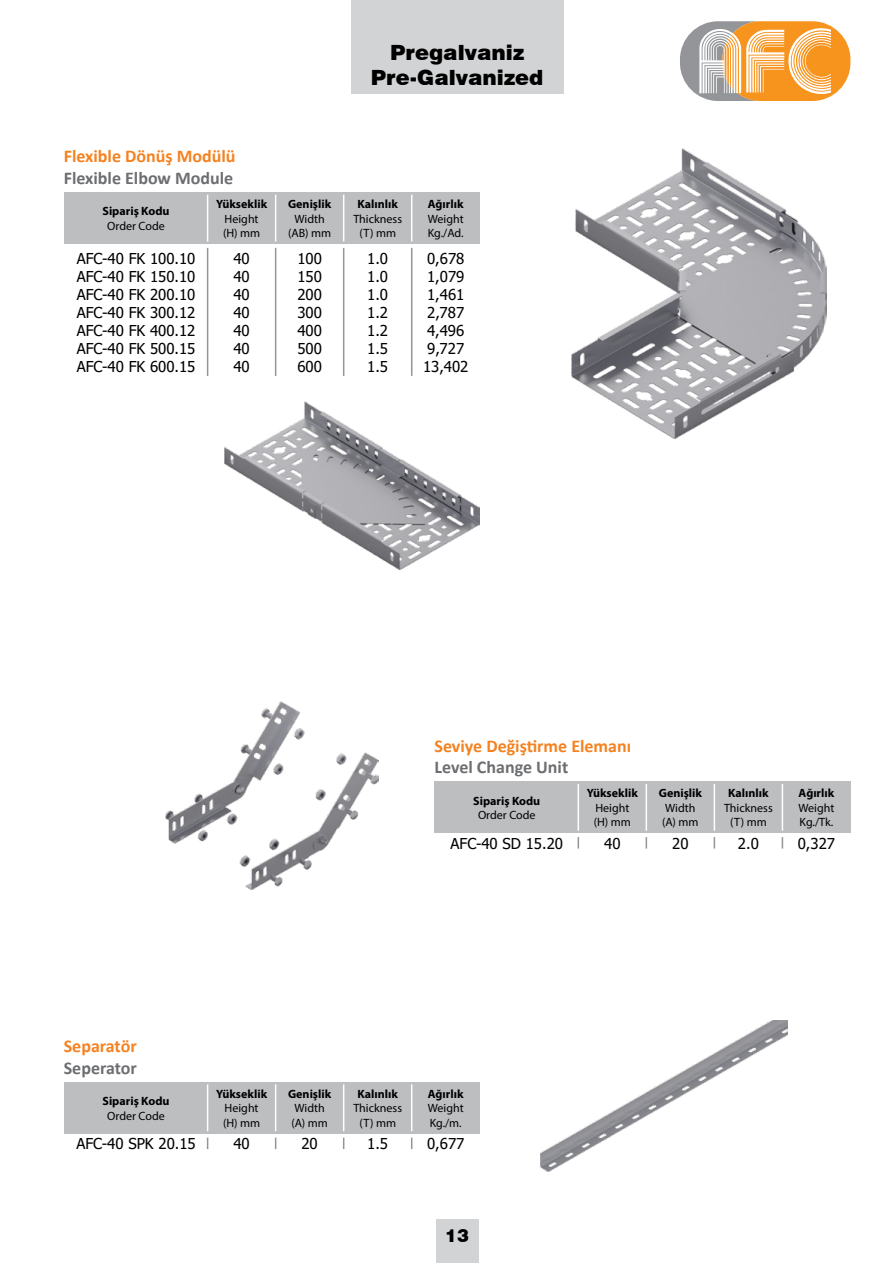
<style>
.page{position:relative;width:893px;height:1263px;background:#fff}
.page>*{position:absolute;margin:0;border:0;box-sizing:border-box;transform-origin:0 0}
.t1{font:900 21px/25.2px "Swiss 721 BT";color:#000;text-align:center}
.t2{font:700 18px "Calibri";color:#f58220}
.t3{font:700 18px "Calibri";color:#6d6e71}
.t4{font:900 18px "Swiss 721 BT";color:#000}
.t5{font:15px/18px "Tahoma";color:#000;text-align:justify}
.t6{font:12px/14.4px "Myriad Pro";color:#000}
.t7{font:700 12px "Myriad Pro";color:#000}
</style>
<div class="page">
<div style="left:436px;top:1219px;width:42px;height:44px;background:#d1d3d4"></div>
<div style="left:722px;top:21px;width:128px;height:80px;background:#f7941e;border-radius:38px"></div>
<svg style="left:680px;top:21px;width:151px;height:80px"></svg>
<div style="left:351px;top:0;width:212px;height:94px;background:#d1d3d4"></div>
<div style="left:434px;top:782px;width:145px;height:51px;background:#bcbec0"></div>
<div style="left:578px;top:782px;width:68px;height:51px;background:#bcbec0"></div>
<div style="left:646px;top:782px;width:68px;height:51px;background:#bcbec0"></div>
<div style="left:714px;top:782px;width:68px;height:51px;background:#bcbec0"></div>
<div style="left:782px;top:782px;width:68px;height:51px;background:#bcbec0"></div>
<hr style="left:578px;top:784px;width:1px;height:47px;background:#fff">
<hr style="left:646px;top:784px;width:1px;height:47px;background:#fff">
<hr style="left:714px;top:784px;width:1px;height:47px;background:#fff">
<hr style="left:782px;top:784px;width:1px;height:47px;background:#fff">
<img style="left:165px;top:702px;width:213px;height:187px">
<div style="left:64px;top:1082px;width:144px;height:51px;background:#bcbec0"></div>
<div style="left:208px;top:1082px;width:68px;height:51px;background:#bcbec0"></div>
<div style="left:276px;top:1082px;width:68px;height:51px;background:#bcbec0"></div>
<div style="left:344px;top:1082px;width:68px;height:51px;background:#bcbec0"></div>
<div style="left:412px;top:1082px;width:68px;height:51px;background:#bcbec0"></div>
<hr style="left:207px;top:1084px;width:1px;height:47px;background:#fff">
<svg style="left:207px;top:1137px;width:1px;height:12px"></svg>
<svg style="left:275px;top:1137px;width:1px;height:12px"></svg>
<svg style="left:343px;top:1137px;width:1px;height:12px"></svg>
<svg style="left:411px;top:1137px;width:1px;height:12px"></svg>
<hr style="left:275px;top:1084px;width:1px;height:47px;background:#fff">
<hr style="left:343px;top:1084px;width:1px;height:47px;background:#fff">
<hr style="left:411px;top:1084px;width:1px;height:47px;background:#fff">
<img style="left:540px;top:1020px;width:247px;height:151px">
<div style="left:64px;top:193px;width:144px;height:51px;background:#bcbec0"></div>
<div style="left:208px;top:193px;width:68px;height:51px;background:#bcbec0"></div>
<div style="left:276px;top:193px;width:68px;height:51px;background:#bcbec0"></div>
<div style="left:344px;top:193px;width:68px;height:51px;background:#bcbec0"></div>
<div style="left:412px;top:193px;width:68px;height:51px;background:#bcbec0"></div>
<hr style="left:207px;top:195px;width:1px;height:46px;background:#fff">
<hr style="left:207px;top:248px;width:1px;height:128px;background:#939598">
<hr style="left:275px;top:248px;width:1px;height:128px;background:#939598">
<hr style="left:343px;top:248px;width:1px;height:128px;background:#939598">
<hr style="left:411px;top:248px;width:1px;height:128px;background:#939598">
<hr style="left:275px;top:195px;width:1px;height:46px;background:#fff">
<hr style="left:343px;top:195px;width:1px;height:46px;background:#fff">
<hr style="left:411px;top:195px;width:1px;height:46px;background:#fff">
<img style="left:225px;top:401px;width:255px;height:168px">
<img style="left:571px;top:149px;width:255px;height:290px">
<p class="t2" style="left:64px;top:144px;width:173px">Flexible Dönüş Modülü</p>
<p class="t3" style="left:64px;top:165px;width:171px">Flexible Elbow Module</p>
<h1 class="t1" style="left:371px;top:40px;width:174px">Pregalvaniz<br>Pre-Galvanized</h1>
<p class="t7" style="left:216px;top:196px;width:53px">Yükseklik</p>
<p class="t6" style="left:223px;top:211px;width:39px">Height (H) mm</p>
<p class="t7" style="left:288px;top:196px;width:45px">Genişlik</p>
<p class="t6" style="left:288px;top:211px;width:45px;text-align:center">Width (AB) mm</p>
<p class="t7" style="left:357px;top:196px;width:42px">Kalınlık</p>
<p class="t6" style="left:353px;top:211px;width:50px;text-align:center">Thickness (T) mm</p>
<p class="t7" style="left:428px;top:196px;width:37px">Ağırlık</p>
<p class="t6" style="left:428px;top:211px;width:37px">Weight<br>Kg./Ad.</p>
<p class="t7" style="left:103px;top:204px;width:69px">Sipariş Kodu</p>
<p class="t6" style="left:107px;top:218px;width:59px">Order Code</p>
<p class="t5" style="left:77px;top:250px;width:120px">AFC-40 FK 100.10<br>AFC-40 FK 150.10<br>AFC-40 FK 200.10<br>AFC-40 FK 300.12<br>AFC-40 FK 400.12<br>AFC-40 FK 500.15<br>AFC-40 FK 600.15</p>
<p class="t5" style="left:233px;top:250px;width:18px">40<br>40<br>40<br>40<br>40<br>40<br>40</p>
<p class="t5" style="left:297px;top:250px;width:26px">100<br>150<br>200<br>300<br>400<br>500<br>600</p>
<p class="t5" style="left:367px;top:250px;width:22px">1.0<br>1.0<br>1.0<br>1.2<br>1.2<br>1.5<br>1.5</p>
<p class="t5" style="left:423px;top:250px;width:47px;text-align:left">0,678<br>1,079<br>1,461<br>2,787<br>4,496<br>9,727<br>13,402</p>
<p class="t2" style="left:434px;top:733px;width:198px">Seviye Değiştirme Elemanı</p>
<p class="t3" style="left:434px;top:754px;width:135px">Level Change Unit</p>
<p class="t2" style="left:64px;top:1033px;width:74px">Separatör</p>
<p class="t3" style="left:64px;top:1055px;width:75px">Seperator</p>
<p class="t7" style="left:587px;top:785px;width:53px">Yükseklik</p>
<p class="t6" style="left:594px;top:800px;width:39px">Height (H) mm</p>
<p class="t7" style="left:659px;top:785px;width:45px">Genişlik</p>
<p class="t6" style="left:662px;top:800px;width:38px">Width (A) mm</p>
<p class="t7" style="left:728px;top:785px;width:42px">Kalınlık</p>
<p class="t6" style="left:724px;top:800px;width:50px;text-align:center">Thickness (T) mm</p>
<p class="t7" style="left:799px;top:785px;width:37px">Ağırlık</p>
<p class="t6" style="left:798px;top:800px;width:37px">Weight<br>Kg./Tk.</p>
<p class="t7" style="left:473px;top:793px;width:69px">Sipariş Kodu</p>
<p class="t6" style="left:478px;top:808px;width:59px">Order Code</p>
<p class="t5" style="left:450px;top:835px;width:114px">AFC-40 SD 15.20</p>
<p class="t5" style="left:604px;top:835px;width:18px">40</p>
<p class="t5" style="left:672px;top:835px;width:18px">20</p>
<p class="t5" style="left:738px;top:835px;width:22px">2.0</p>
<p class="t5" style="left:798px;top:835px;width:39px">0,327</p>
<p class="t7" style="left:216px;top:1086px;width:53px">Yükseklik</p>
<p class="t6" style="left:223px;top:1101px;width:39px">Height (H) mm</p>
<p class="t7" style="left:288px;top:1086px;width:45px">Genişlik</p>
<p class="t6" style="left:291px;top:1101px;width:38px">Width (A) mm</p>
<p class="t7" style="left:357px;top:1086px;width:42px">Kalınlık</p>
<p class="t6" style="left:353px;top:1101px;width:50px;text-align:center">Thickness (T) mm</p>
<p class="t7" style="left:428px;top:1086px;width:37px">Ağırlık</p>
<p class="t6" style="left:428px;top:1101px;width:37px">Weight<br>Kg./m.</p>
<p class="t7" style="left:103px;top:1093px;width:69px">Sipariş Kodu</p>
<p class="t6" style="left:107px;top:1108px;width:59px">Order Code</p>
<p class="t5" style="left:76px;top:1135px;width:121px">AFC-40 SPK 20.15</p>
<p class="t5" style="left:233px;top:1135px;width:18px">40</p>
<p class="t5" style="left:301px;top:1135px;width:18px">20</p>
<p class="t5" style="left:367px;top:1135px;width:22px">1.5</p>
<p class="t5" style="left:427px;top:1135px;width:39px">0,677</p>
<p class="t4" style="left:445px;top:1224px;width:25px">13</p>
</div>
